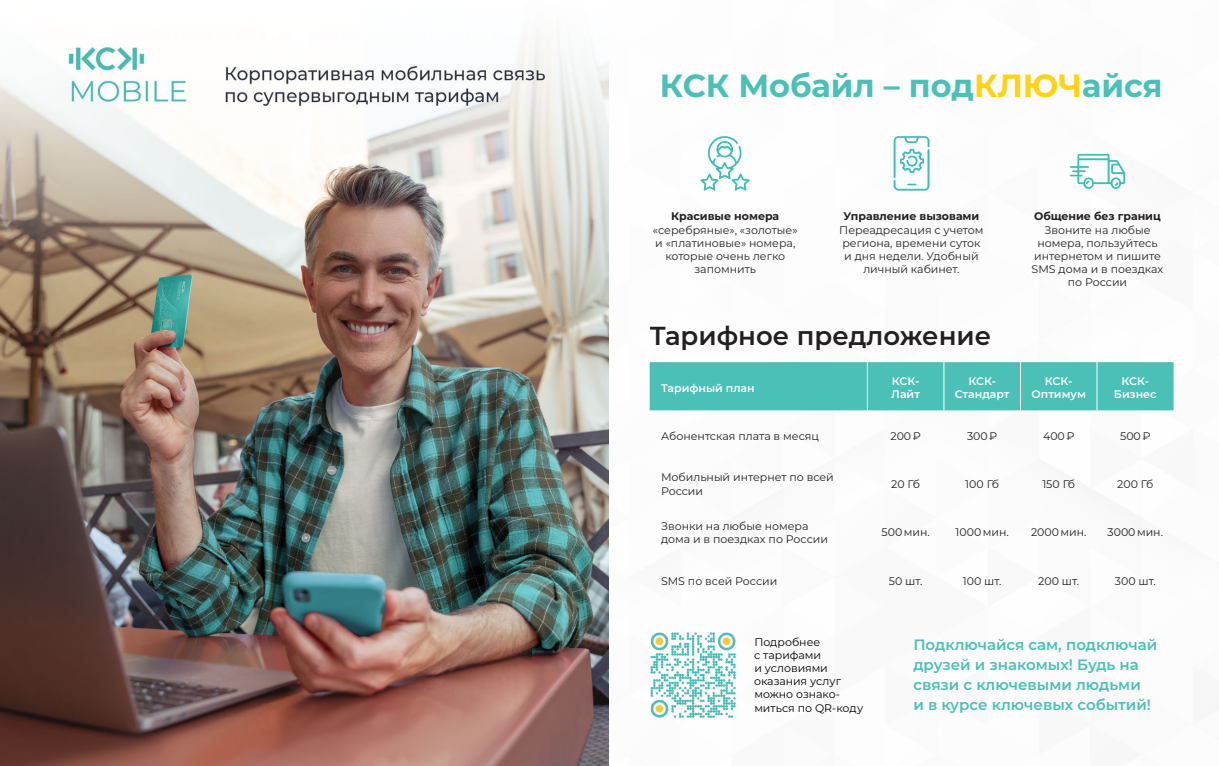
<style>
.page{position:relative;width:1219px;height:766px;background:#fff}
.page>*{position:absolute;margin:0;border:0;box-sizing:border-box;transform-origin:0 0}
.t1{font:700 32px "Montserrat";color:#4ac0b6}
.t2{font:600 26px "Montserrat";color:#231f20}
.t3{font:600 15px/20px "Montserrat";color:#4ac0b6}
.t4{font:11px/13.2px "Montserrat";color:#231f20;text-align:center}
.t5{font:11px/13.2px "Montserrat";letter-spacing:-.005em;color:#000}
.t6{font:600 11px/13.2px "Montserrat";color:#fff;text-align:center}
.t7{font:700 11px "Montserrat";color:#231f20}
.s1{color:#ffd314}
</style>
<div class="page">
<img style="left:0;top:33px;width:1174px;height:732px">
<div style="left:650px;top:362px;width:523px;height:48px;background:#4ac0b6"></div>
<hr style="left:867px;top:362px;width:1px;height:48px;background:#fff">
<hr style="left:943px;top:362px;width:1px;height:48px;background:#fff">
<hr style="left:1020px;top:362px;width:1px;height:48px;background:#fff">
<hr style="left:1096px;top:362px;width:1px;height:48px;background:#fff">
<img style="left:687px;top:133px;width:77px;height:77px">
<img style="left:873px;top:133px;width:77px;height:77px">
<img style="left:1059px;top:140px;width:77px;height:78px">
<img style="left:650px;top:631px;width:87px;height:87px">
<h1 class="t1" style="left:660px;top:63px;width:504px">КСК Мобайл – под<span class="s1">КЛЮЧ</span>айся</h1>
<p class="t7" style="left:671px;top:208px;width:109px">Красивые номера</p>
<p class="t4" style="left:653px;top:222px;width:146px">«серебряные», «золотые» и «платиновые» номера, которые очень легко запомнить</p>
<p class="t7" style="left:843px;top:208px;width:138px">Управление вызовами</p>
<p class="t4" style="left:839px;top:222px;width:146px">Переадресация с учетом региона, времени суток и дня недели. Удобный личный кабинет.</p>
<h2 class="t2" style="left:650px;top:317px;width:343px">Тарифное предложение</h2>
<p class="t7" style="left:1034px;top:208px;width:128px">Общение без границ</p>
<p class="t4" style="left:1032px;top:222px;width:133px">Звоните на любые номера, пользуйтесь интернетом и пишите<br>SMS дома и в поездках по России</p>
<p class="t6" style="left:661px;top:380px;width:95px">Тарифный план</p>
<p class="t6" style="left:891px;top:374px;width:30px;text-align:left">КСК-<br>Лайт</p>
<p class="t6" style="left:955px;top:374px;width:56px">КСК-<br>Стандарт</p>
<p class="t6" style="left:1031px;top:374px;width:56px">КСК-<br>Оптимум</p>
<p class="t6" style="left:1114px;top:374px;width:44px">КСК-<br>Бизнес</p>
<p class="t4" style="left:661px;top:429px;width:159px">Абонентская плата в месяц</p>
<p class="t4" style="left:890px;top:429px;width:32px">200 ₽</p>
<p class="t4" style="left:967px;top:429px;width:32px">300 ₽</p>
<p class="t4" style="left:1043px;top:429px;width:33px">400 ₽</p>
<p class="t4" style="left:1120px;top:429px;width:32px">500 ₽</p>
<p class="t4" style="left:661px;top:470px;width:174px;text-align:left">Мобильный интернет по всей<br>России</p>
<p class="t4" style="left:891px;top:477px;width:30px">20 Гб</p>
<p class="t4" style="left:965px;top:477px;width:35px">100 Гб</p>
<p class="t4" style="left:1042px;top:477px;width:34px">150 Гб</p>
<p class="t4" style="left:1117px;top:477px;width:38px">200 Гб</p>
<p class="t4" style="left:661px;top:518px;width:168px;text-align:left">Звонки на любые номера дома и в поездках по России</p>
<p class="t4" style="left:881px;top:525px;width:50px">500 мин.</p>
<p class="t4" style="left:956px;top:525px;width:55px">1000 мин.</p>
<p class="t4" style="left:1031px;top:525px;width:57px">2000 мин.</p>
<p class="t4" style="left:1107px;top:525px;width:57px">3000 мин.</p>
<p class="t4" style="left:661px;top:573px;width:118px">SMS по всей России</p>
<p class="t4" style="left:889px;top:573px;width:35px">50 шт.</p>
<p class="t4" style="left:963px;top:573px;width:40px">100 шт.</p>
<p class="t4" style="left:1038px;top:573px;width:42px">200 шт.</p>
<p class="t4" style="left:1115px;top:573px;width:42px">300 шт.</p>
<p class="t5" style="left:754px;top:634px;width:111px">Подробнее<br>с тарифами<br>и условиями оказания услуг можно ознако&shy;миться по QR-коду</p>
<h3 class="t3" style="left:913px;top:633px;width:245px">Подключайся сам, подключай друзей и знакомых! Будь на связи с ключевыми людьми<br>и в курсе ключевых событий!</h3>
</div>
